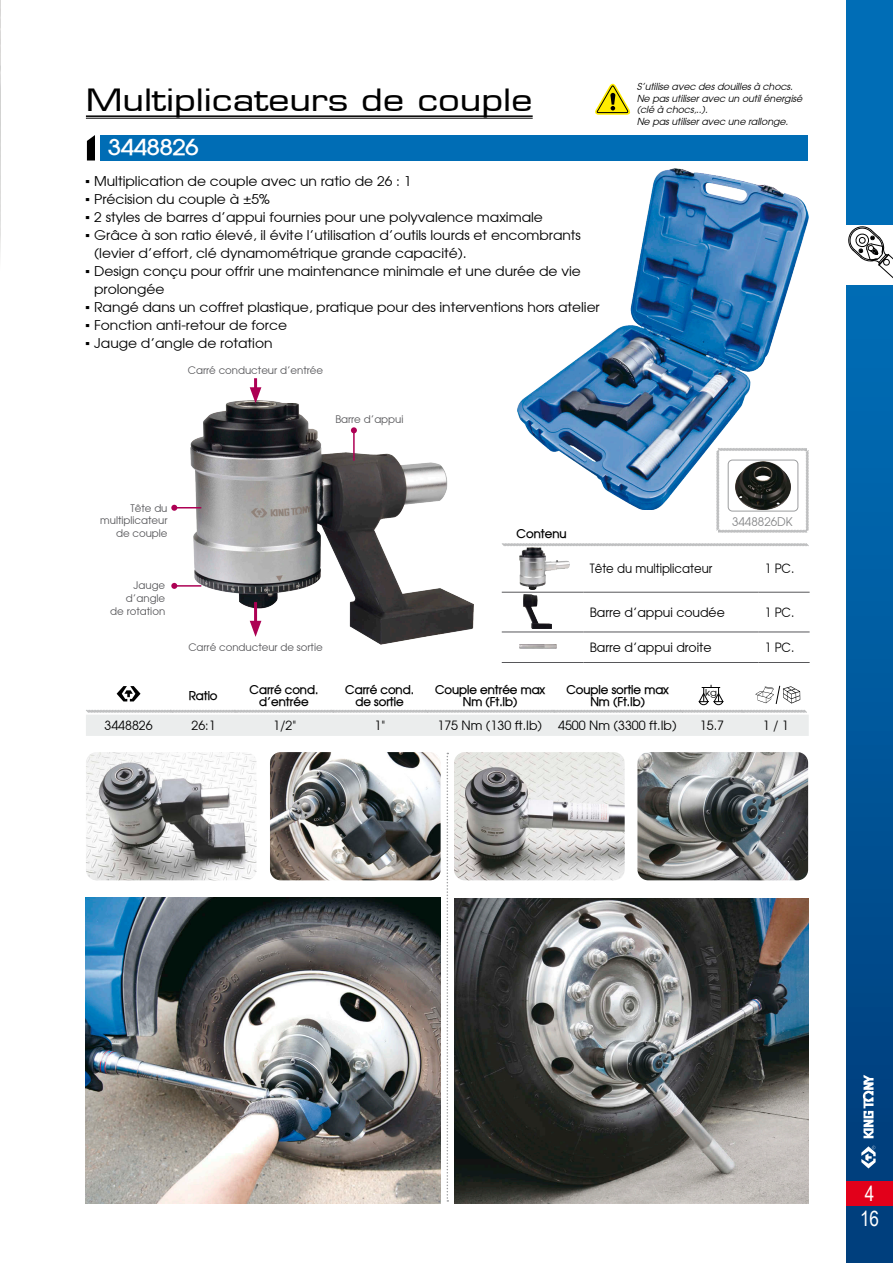
<style>
.page{position:relative;width:893px;height:1263px;background:#fff}
.page>*{position:absolute;margin:0;border:0;box-sizing:border-box;transform-origin:0 0}
.TITRE{font:30px "Eurasia Extended Normal";letter-spacing:-.005em;color:#000}
.REF_ATILA_BLANC{font:700 21.6px "Atilla";color:#fff;scale:1.11 1}
.t1{font:21px "Arial Narrow";color:#fff}
.t2{font:13.5px/18px "Atilla Normal";color:#000;scale:1.06 1}
.表格_內容_9pt_黑{font:12.9px "Atilla Normal";color:#000}
.表格_內容_9pt_黑_齊左{font:12.9px "Atilla Normal";color:#000}
.表格_內容_9pt_黑_齊左-2{font:12.9px "Atilla Normal";color:#000;scale:.94 1}
.表格_主標_8pt_黑{font:700 12px/12px "Atilla";color:#000;text-align:center}
.產品_小Item_No__8pt_60{font:12px "Atilla Normal";color:#868789}
.特殊標題_7pt_M65Y50{font:10.5px/12.6px "Atilla Normal";color:#57575a;text-align:right}
.警告標_8pt_橘{font:italic 9.75px/11.7px "Atilla";color:#000}
.重量_g_kg{font:9.45px "Atilla Normal";color:#000;scale:1.11 1}
.s1{font-family:"Arial"}
</style>
<div class="page">
<div style="left:846px;top:0;width:47px;height:1263px;background:linear-gradient(to bottom,#0076c1,#003e7c)"></div>
<svg style="left:861px;top:1146px;width:15px;height:22px"></svg>
<svg style="left:863px;top:1075px;width:11px;height:63px"></svg>
<div style="left:846px;top:1181px;width:47px;height:24px;background:#e2001a"></div>
<div style="left:846px;top:225px;width:47px;height:60px;background:#fff"></div>
<svg style="left:848px;top:226px;width:45px;height:53px"></svg>
<img style="left:0;top:1px;width:1px;height:255px">
<hr style="left:0;top:1057px;width:1px;height:163px;background:#ebeded">
<svg style="left:595px;top:83px;width:36px;height:32px"></svg>
<img style="left:517px;top:168px;width:292px;height:342px">
<div style="left:100px;top:135px;width:707px;height:26px;background:#006db5"></div>
<svg style="left:87px;top:135px;width:8px;height:26px"></svg>
<img style="left:191px;top:400px;width:282px;height:245px">
<hr style="left:254px;top:602px;width:3px;height:24px;background:#ad0054">
<svg style="left:250px;top:621px;width:11px;height:16px"></svg>
<hr style="left:254px;top:378px;width:3px;height:15px;background:#ad0054">
<svg style="left:250px;top:387px;width:11px;height:16px"></svg>
<hr style="left:353px;top:430px;width:2px;height:31px;background:#ad0054">
<svg style="left:351px;top:427px;width:6px;height:6px"></svg>
<svg style="left:171px;top:505px;width:30px;height:6px"></svg>
<hr style="left:174px;top:585px;width:27px;height:2px;background:#ad0054">
<svg style="left:171px;top:583px;width:6px;height:6px"></svg>
<img style="left:270px;top:752px;width:171px;height:128px">
<img style="left:454px;top:752px;width:171px;height:128px">
<img style="left:637px;top:752px;width:171px;height:128px">
<img style="left:86px;top:752px;width:171px;height:128px">
<img style="left:520px;top:548px;width:50px;height:42px">
<img style="left:520px;top:644px;width:37px;height:5px">
<img style="left:523px;top:595px;width:29px;height:34px">
<svg style="left:716px;top:447px;width:93px;height:86px"></svg>
<img style="left:455px;top:898px;width:354px;height:305px">
<img style="left:86px;top:898px;width:354px;height:306px">
<svg style="left:447px;top:753px;width:1px;height:449px"></svg>
<hr style="left:86px;top:115px;width:447px;height:2px;background:#000">
<hr style="left:86px;top:118px;width:447px;height:1px;background:#000">
<svg style="left:502px;top:543px;width:307px;height:3px"></svg>
<svg style="left:86px;top:684px;width:723px;height:52px"></svg>
<hr style="left:502px;top:592px;width:81px;height:1px;background:#57575a">
<hr style="left:502px;top:632px;width:81px;height:1px;background:#57575a">
<hr style="left:502px;top:662px;width:81px;height:1px;background:#57575a">
<hr style="left:583px;top:592px;width:176px;height:1px;background:#57575a">
<hr style="left:759px;top:592px;width:51px;height:1px;background:#57575a">
<hr style="left:583px;top:632px;width:176px;height:1px;background:#57575a">
<hr style="left:759px;top:632px;width:51px;height:1px;background:#57575a">
<hr style="left:583px;top:662px;width:176px;height:1px;background:#57575a">
<hr style="left:759px;top:662px;width:51px;height:1px;background:#57575a">
<p class="TITRE" style="left:86px;top:80px;width:448px">Multiplicateurs de couple</p>
<p class="REF_ATILA_BLANC" style="left:108px;top:133px;width:83px">3448826</p>
<p class="t2" style="left:85px;top:172px;width:309px"><span class="s1">▪</span> Multiplication de couple avec un ratio de 26 : 1</p>
<p class="t2" style="left:85px;top:190px;width:176px"><span class="s1">▪</span> Précision du couple à ±5%</p>
<p class="t2" style="left:85px;top:208px;width:433px"><span class="s1">▪</span> 2 styles de barres d'appui fournies pour une polyvalence maximale</p>
<p class="t2" style="left:94px;top:226px;width:461px;text-indent:-9px"><span class="s1">▪</span> Grâce à son ratio élevé, il évite l'utilisation d'outils lourds et encombrants (levier d'effort, clé dynamométrique grande capacité).</p>
<p class="t2" style="left:94px;top:262px;width:461px;text-indent:-9px"><span class="s1">▪</span> Design conçu pour offrir une maintenance minimale et une durée de vie prolongée</p>
<p class="t2" style="left:85px;top:298px;width:487px"><span class="s1">▪</span> Rangé dans un coffret plastique, pratique pour des interventions hors atelier</p>
<p class="t2" style="left:85px;top:316px;width:192px"><span class="s1">▪</span> Fonction anti-retour de force</p>
<p class="t2" style="left:85px;top:334px;width:178px"><span class="s1">▪</span> Jauge d’angle de rotation</p>
<p class="特殊標題_7pt_M65Y50" style="left:188px;top:364px;width:137px">Carré conducteur d'entrée</p>
<p class="特殊標題_7pt_M65Y50" style="left:335px;top:412px;width:70px">Barre d'appui</p>
<p class="特殊標題_7pt_M65Y50" style="left:100px;top:501px;width:69px">Tête du multiplicateur</p>
<p class="特殊標題_7pt_M65Y50" style="left:116px;top:526px;width:53px">de couple</p>
<p class="表格_主標_8pt_黑" style="left:517px;top:528px;width:51px">Contenu</p>
<p class="警告標_8pt_橘" style="left:637px;top:80px;width:158px">S'utilise avec des douilles à chocs.</p>
<p class="警告標_8pt_橘" style="left:637px;top:92px;width:167px">Ne pas utiliser avec un outil énergisé (clé à chocs,..).</p>
<p class="警告標_8pt_橘" style="left:637px;top:115px;width:153px">Ne pas utiliser avec une rallonge.</p>
<p class="產品_小Item_No__8pt_60" style="left:732px;top:514px;width:62px">3448826DK</p>
<p class="特殊標題_7pt_M65Y50" style="left:126px;top:579px;width:41px">Jauge d’angle</p>
<p class="特殊標題_7pt_M65Y50" style="left:110px;top:604px;width:56px">de rotation</p>
<p class="特殊標題_7pt_M65Y50" style="left:188px;top:641px;width:136px">Carré conducteur de sortie</p>
<p class="表格_主標_8pt_黑" style="left:189px;top:689px;width:30px">Ratio</p>
<p class="表格_主標_8pt_黑" style="left:250px;top:683px;width:70px">Carré cond. d'entrée</p>
<p class="表格_主標_8pt_黑" style="left:345px;top:683px;width:70px">Carré cond.</p>
<p class="表格_主標_8pt_黑" style="left:355px;top:695px;width:50px">de sortie</p>
<p class="表格_主標_8pt_黑" style="left:435px;top:683px;width:112px">Couple entrée max</p>
<p class="表格_主標_8pt_黑" style="left:463px;top:695px;width:56px">Nm (Ft.Ib)</p>
<p class="表格_內容_9pt_黑_齊左-2" style="left:590px;top:560px;width:132px">Tête du multiplicateur</p>
<p class="表格_內容_9pt_黑_齊左-2" style="left:765px;top:560px;width:33px">1 PC.</p>
<p class="表格_內容_9pt_黑_齊左" style="left:590px;top:604px;width:136px">Barre d'appui coudée</p>
<p class="表格_內容_9pt_黑_齊左-2" style="left:765px;top:604px;width:33px">1 PC.</p>
<p class="表格_內容_9pt_黑_齊左" style="left:590px;top:639px;width:123px">Barre d'appui droite</p>
<p class="表格_內容_9pt_黑_齊左-2" style="left:765px;top:639px;width:33px">1 PC.</p>
<p class="表格_主標_8pt_黑" style="left:567px;top:683px;width:104px">Couple sortie max</p>
<p class="表格_主標_8pt_黑" style="left:590px;top:695px;width:56px">Nm (Ft.Ib)</p>
<p class="重量_g_kg" style="left:705px;top:686px;width:12px">kg</p>
<p class="表格_內容_9pt_黑" style="left:104px;top:717px;width:50px">3448826</p>
<p class="表格_內容_9pt_黑" style="left:191px;top:717px;width:26px">26:1</p>
<p class="表格_內容_9pt_黑" style="left:273px;top:717px;width:25px">1/2"</p>
<p class="表格_內容_9pt_黑" style="left:374px;top:717px;width:12px">1"</p>
<p class="表格_內容_9pt_黑" style="left:437px;top:717px;width:106px">175 Nm (130 ft.Ib)</p>
<p class="表格_內容_9pt_黑" style="left:558px;top:717px;width:120px">4500 Nm (3300 ft.Ib)</p>
<p class="表格_內容_9pt_黑" style="left:700px;top:717px;width:26px">15.7</p>
<p class="表格_內容_9pt_黑" style="left:763px;top:717px;width:28px">1 / 1</p>
<h3 class="t1" style="left:865px;top:1178px;width:11px">4</h3>
<h3 class="t1" style="left:860px;top:1203px;width:21px">16</h3>
</div>
